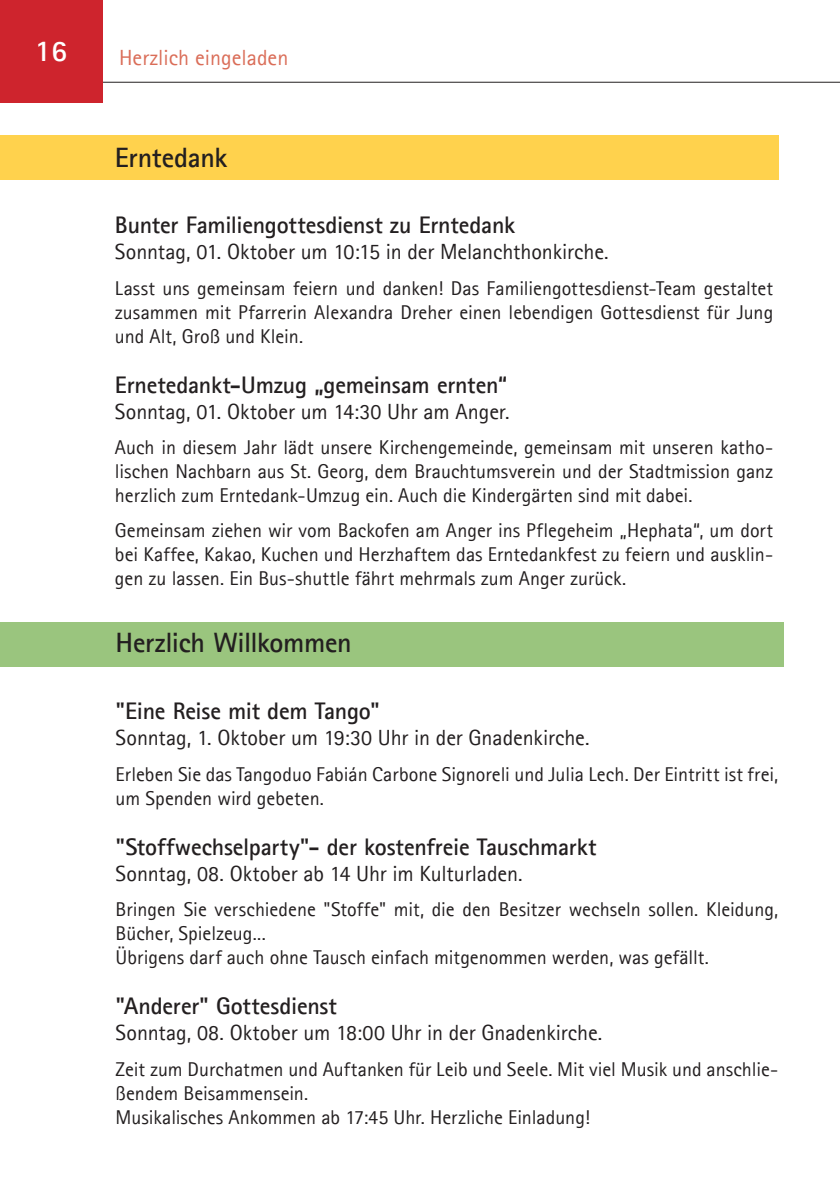
<style>
.page{position:relative;width:840px;height:1191px;background:#fff}
.page>*{position:absolute;margin:0;border:0;box-sizing:border-box;transform-origin:0 0}
.t1{font:700 30px "Agfa Rotis Sans Serif";color:#fff}
.t2{font:700 28px "Agfa Rotis Sans Serif";letter-spacing:-.015em;color:#231f20}
.t3{font:700 24px "Agfa Rotis Sans Serif";letter-spacing:-.01em;color:#231f20}
.t4{font:22px "Agfa Rotis Sans Serif";letter-spacing:-.005em;color:#231f20}
.t5{font:22px "Agfa Rotis Sans Serif";color:#da6d58}
.t6{font:20px/24px "Agfa Rotis Sans Serif";color:#231f20;text-align:justify}
</style>
<div class="page">
<hr style="left:0;top:82px;width:839px;height:1px;background:#231f20">
<div style="left:0;top:135px;width:778px;height:45px;background:#ffd24d"></div>
<div style="left:0;top:0;width:102px;height:102px;background:#ce242d"></div>
<div style="left:0;top:622px;width:783px;height:44px;background:#9ac57e"></div>
<h1 class="t1" style="left:35px;top:32px;width:34px">16</h1>
<p class="t5" style="left:119px;top:45px;width:171px">Herzlich eingeladen</p>
<h2 class="t2" style="left:115px;top:140px;width:114px">Erntedank</h2>
<p class="t3" style="left:115px;top:210px;width:401px">Bunter Familiengottesdienst zu Erntedank</p>
<p class="t4" style="left:115px;top:239px;width:495px">Sonntag, 01. Oktober um 10:15 in der Melanchthonkirche.</p>
<p class="t6" style="left:115px;top:276px;width:659px">Lasst uns gemeinsam feiern und danken! Das Familiengottesdienst-Team gestaltet zusammen mit Pfarrerin Alexandra Dreher einen lebendigen Gottesdienst für Jung und Alt, Groß und Klein.</p>
<p class="t3" style="left:115px;top:369px;width:393px">Ernetedankt-Umzug „gemeinsam ernten“</p>
<p class="t4" style="left:115px;top:398px;width:396px">Sonntag, 01. Oktober um 14:30 Uhr am Anger.</p>
<p class="t6" style="left:115px;top:435px;width:659px">Auch in diesem Jahr lädt unsere Kirchengemeinde, gemeinsam mit unseren katho&shy;lischen Nachbarn aus St. Georg, dem Brauchtumsverein und der Stadtmission ganz herzlich zum Erntedank-Umzug ein. Auch die Kindergärten sind mit dabei.</p>
<p class="t6" style="left:115px;top:518px;width:659px">Gemeinsam ziehen wir vom Backofen am Anger ins Pflegeheim „Hephata“, um dort bei Kaffee, Kakao, Kuchen und Herzhaftem das Erntedankfest zu feiern und ausklin&shy;gen zu lassen. Ein Bus-shuttle fährt mehrmals zum Anger zurück.</p>
<h2 class="t2" style="left:116px;top:625px;width:237px">Herzlich Willkommen</h2>
<p class="t3" style="left:116px;top:696px;width:265px">"Eine Reise mit dem Tango"</p>
<p class="t4" style="left:116px;top:725px;width:475px">Sonntag, 1. Oktober um 19:30 Uhr in der Gnadenkirche.</p>
<p class="t6" style="left:116px;top:762px;width:663px">Erleben Sie das Tangoduo Fabián Carbone Signoreli und Julia Lech. Der Eintritt ist frei, um Spenden wird gebeten.</p>
<p class="t3" style="left:116px;top:831px;width:482px">"Stoffwechselparty"- der kostenfreie Tauschmarkt</p>
<p class="t4" style="left:116px;top:860px;width:408px">Sonntag, 08. Oktober ab 14 Uhr im Kulturladen.</p>
<p class="t6" style="left:116px;top:897px;width:663px;text-align:left">Bringen Sie verschiedene "Stoffe" mit, die den Besitzer wechseln sollen. Kleidung,<br>Bücher, Spielzeug...<br>Übrigens darf auch ohne Tausch einfach mitgenommen werden, was gefällt.</p>
<p class="t3" style="left:116px;top:991px;width:223px">"Anderer" Gottesdienst</p>
<p class="t4" style="left:116px;top:1019px;width:488px">Sonntag, 08. Oktober um 18:00 Uhr in der Gnadenkirche.</p>
<p class="t6" style="left:116px;top:1056px;width:663px;text-align:left">Zeit zum Durchatmen und Auftanken für Leib und Seele. Mit viel Musik und anschlie&shy;ßendem Beisammensein.<br>Musikalisches Ankommen ab 17:45 Uhr. Herzliche Einladung!</p>
</div>
